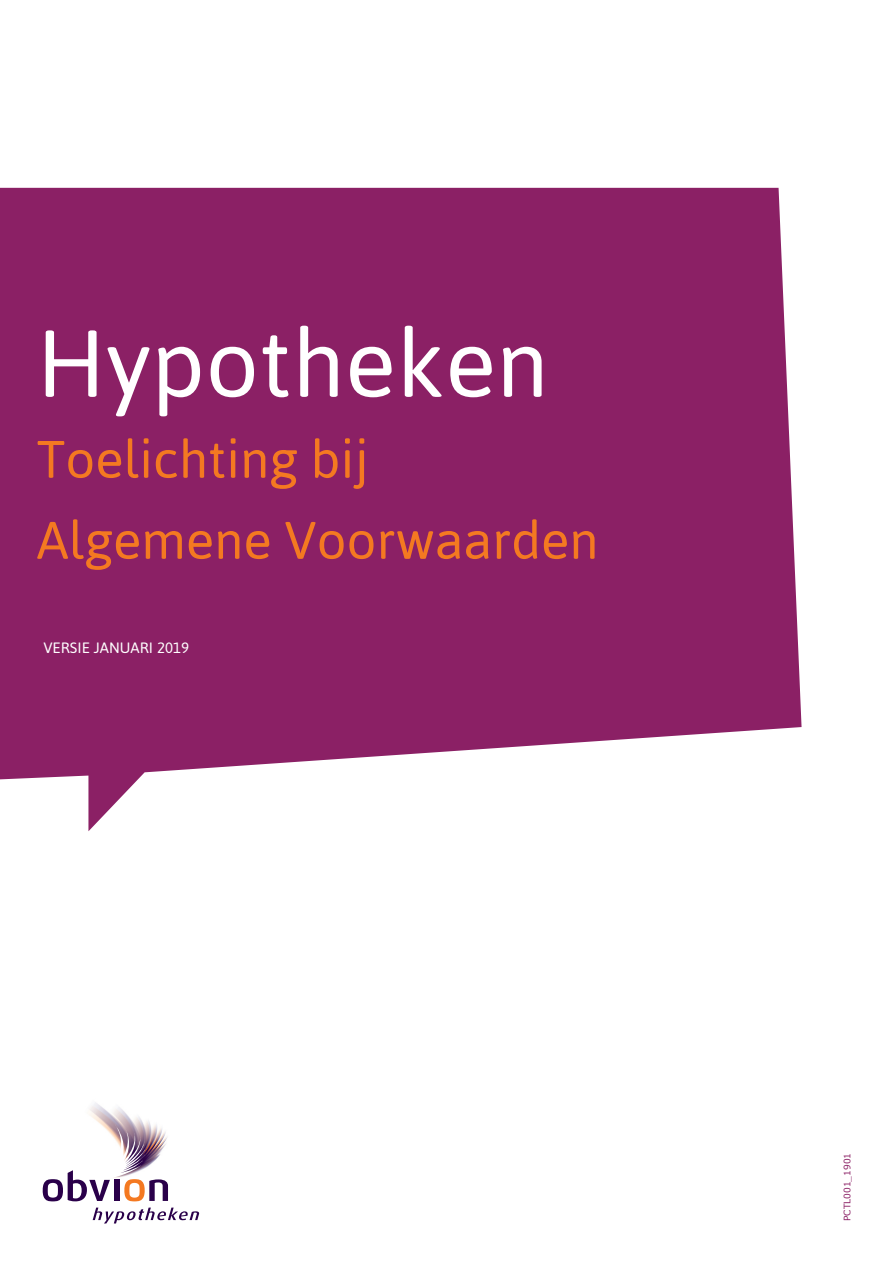
<style>
.page{position:relative;width:893px;height:1263px;background:#fff}
.page>*{position:absolute;margin:0;border:0;box-sizing:border-box;transform-origin:0 0}
.t1{font:94.5px "Asap";color:#fff}
.t2{font:52.5px/81px "Asap";color:#f47921}
.t3{font:15px "Asap";color:#fff}
.t4{font:9px "Verdana";color:#8b2065}
</style>
<div class="page">
<svg style="left:0;top:188px;width:801px;height:643px;background:#993c78"></svg>
<svg style="left:42px;top:1102px;width:158px;height:122px"></svg>
<h1 class="t1" style="left:37px;top:309px;width:514px">Hypotheken</h1>
<p class="t2" style="left:37px;top:418px;width:563px">Toelichting bij<br>Algemene Voorwaarden</p>
<p class="t3" style="left:43px;top:639px;width:147px">VERSIE JANUARI 2019</p>
<p class="t4" style="left:841px;top:1221px;width:70px;rotate:-90deg">PCTL001_1901</p>
</div>
